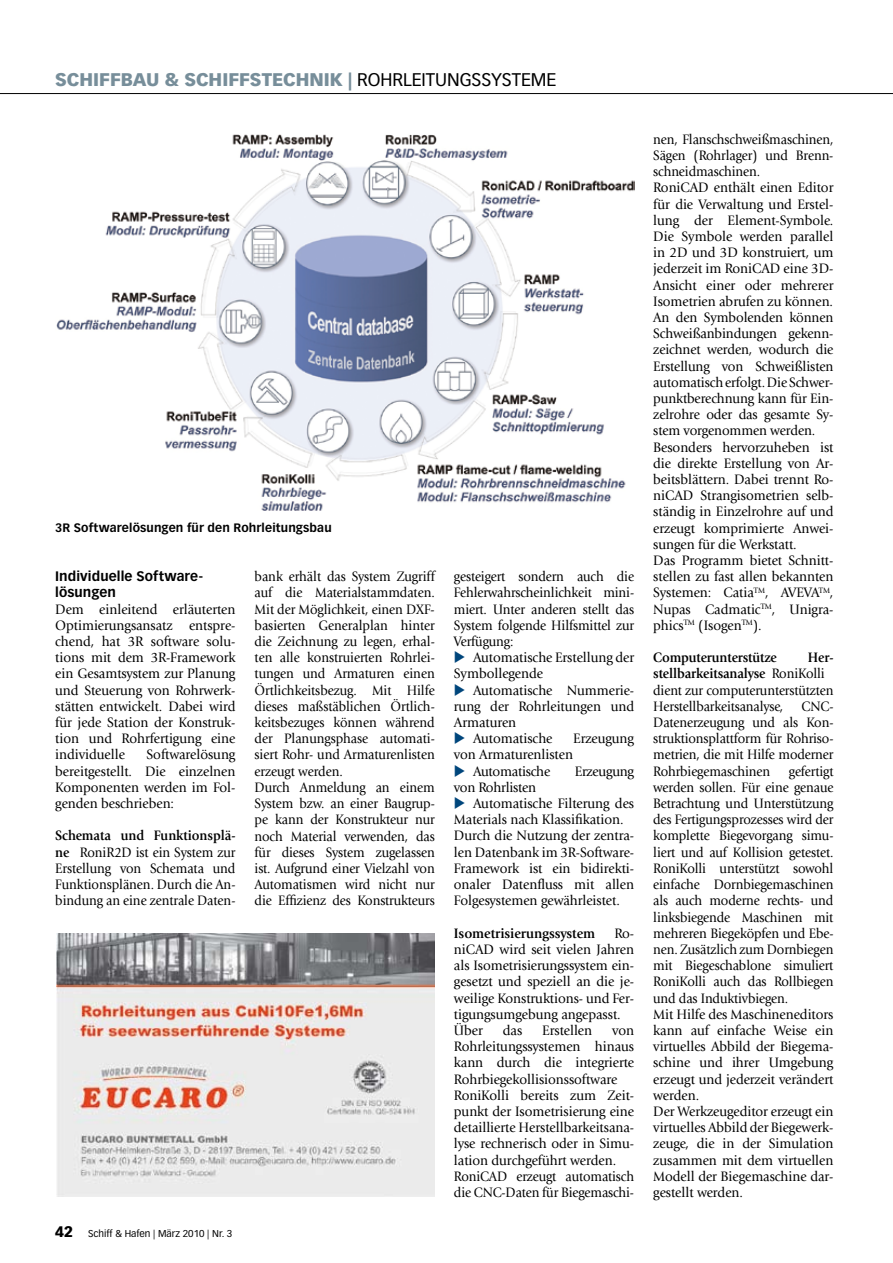
<style>
.page{position:relative;width:893px;height:1263px;background:#fff}
.page>*{position:absolute;margin:0;border:0;box-sizing:border-box;transform-origin:0 0}
.t1{font:18px "Vectora LT Std";color:#000}
.t2{font:900 18px "Vectora LT Std";letter-spacing:-.005em;color:#778e9a}
.t3{font:14.25px/16.2px "Giovanni Std";letter-spacing:-.005em;color:#000;scale:.92 1}
.t4{font:14.25px/16.2px "Giovanni Std";letter-spacing:-.005em;color:#000;scale:.95 1}
.t5{font:700 14.25px "Giovanni Std";letter-spacing:-.01em;color:#000;scale:.95 1}
.t6{font:700 14.25px "Giovanni Std";letter-spacing:-.01em;color:#000;scale:.92 1}
.t7{font:700 13.5px/16.2px "Vectora LT Std";letter-spacing:.005em;color:#000}
.t8{font:700 12px "Vectora LT Std";letter-spacing:.01em;color:#000}
.t9{font:9.75px "Vectora LT Std";color:#000}
.s1{font-weight:900;color:#778e9a}
.s2{font-weight:700}
.s3{font-weight:900;font-size:15px}
</style>
<div class="page">
<hr style="left:0;top:93px;width:893px;height:1px;background:#000">
<img style="left:56px;top:134px;width:578px;height:377px">
<img style="left:56px;top:933px;width:379px;height:264px">
<p class="t2" style="left:55px;top:69px;width:153px">SCHIFFBAU &amp; SCHIFFS</p>
<p class="t1" style="left:262px;top:69px;width:296px"><span class="s1">TECH NIK |</span> ROHRLEITUNGSSYSTEME</p>
<p class="t8" style="left:55px;top:521px;width:278px">3R Softwarelösungen für den Rohrleitungsbau</p>
<p class="t7" style="left:55px;top:568px;width:149px">Individuelle Software&shy;lösungen</p>
<p class="t4" style="left:55px;top:601px;width:191px;text-align:justify">Dem einleitend erläuterten Optimierungsansatz entspre&shy;chend, hat 3R software solu&shy;tions mit dem 3R-Framework ein Gesamtsystem zur Planung und Steuerung von Rohrwerk&shy;stätten entwickelt. Dabei wird für jede Station der Konstruk&shy;tion und Rohrfertigung eine individuelle</p>
<p class="t4" style="left:55px;top:747px;width:191px;text-align:justify;text-indent:91px">Softwarelösung bereitgestellt. Die einzelnen Komponenten werden im Fol&shy;genden beschrieben:</p>
<p class="t3" style="left:55px;top:828px;width:197px;text-align:justify"><span class="s2">Schemata und Funktionsplä&shy;ne</span> RoniR2D ist ein System zur Erstellung von Schemata und Funktionsplänen. Durch die An&shy;bindung an eine zentrale Daten-</p>
<p class="t9" style="left:55px;top:1228px;width:178px"><span class="s3">42</span> SCHIFF &amp; HAFEN | MÄRZ 2010 | NR. 3</p>
<p class="t3" style="left:255px;top:569px;width:197px">bank erhält das System Zugriff auf die Materialstammdaten.<br>Mit der Möglichkeit, einen DXF&shy;basierten Generalplan hinter die Zeichnung zu legen, erhal&shy;ten alle konstruierten Rohrlei&shy;tungen und Armaturen einen<br>Örtlichkeitsbezug. Mit Hilfe dieses maßstäblichen Örtlich&shy;keitsbezuges können während der Planungsphase automati&shy;siert Rohr- und Armaturenlisten erzeugt werden.<br>Durch Anmeldung an einem<br>System bzw. an einer Baugrup&shy;pe kann der Konstrukteur nur noch Material verwenden, das für dieses System zugelassen ist. Aufgrund einer Vielzahl von<br>Automatismen wird nicht nur die Effizienz des Konstrukteurs</p>
<p class="t3" style="left:454px;top:569px;width:197px;text-align:justify">gesteigert sondern auch die Fehlerwahrscheinlichkeit mini&shy;miert. Unter anderen stellt das System folgende Hilfsmittel zur Verfügung:</p>
<p class="t4" style="left:454px;top:650px;width:191px;text-indent:19px">Automatische Erstellung der<br>Symbollegende</p>
<p class="t4" style="left:473px;top:682px;width:171px">Automatische Nummerie-</p>
<p class="t4" style="left:454px;top:698px;width:191px">rung der Rohrleitungen und</p>
<p class="t4" style="left:454px;top:714px;width:67px">Armaturen</p>
<p class="t4" style="left:473px;top:731px;width:85px">Automatische</p>
<p class="t4" style="left:573px;top:731px;width:66px">Erzeugung</p>
<p class="t4" style="left:454px;top:747px;width:127px;text-align:center">von Armaturenlisten<br>Automatische</p>
<p class="t4" style="left:575px;top:763px;width:64px">Erzeugung</p>
<p class="t4" style="left:454px;top:779px;width:88px">von Rohrlisten</p>
<p class="t4" style="left:473px;top:795px;width:171px">Automatische Filterung des</p>
<p class="t4" style="left:454px;top:812px;width:180px">Materials nach Klassifikation.</p>
<p class="t4" style="left:454px;top:828px;width:191px">Durch die Nutzung der zentra-</p>
<p class="t4" style="left:454px;top:844px;width:191px">len Datenbank im 3R-Software-</p>
<p class="t4" style="left:454px;top:860px;width:191px">Framework ist ein bidirekti-</p>
<p class="t4" style="left:454px;top:876px;width:191px">onaler Datenfluss mit allen</p>
<p class="t4" style="left:454px;top:893px;width:176px">Folgesystemen gewährleistet.</p>
<p class="t5" style="left:454px;top:925px;width:150px">Isometrisierungssystem</p>
<p class="t4" style="left:454px;top:925px;width:191px;text-indent:161px">Ro&shy;niCAD wird seit vielen Jahren als Isometrisierungssystem ein&shy;gesetzt und speziell an die je&shy;weilige Konstruktions- und Fer&shy;tigungsumgebung angepasst.<br>Über</p>
<p class="t4" style="left:503px;top:1022px;width:22px">das</p>
<p class="t4" style="left:542px;top:1022px;width:54px">Erstellen</p>
<p class="t4" style="left:454px;top:1022px;width:191px;text-indent:158px">von<br>Rohrleitungssystemen hinaus kann durch die integrierte<br>Rohrbiegekollisionssoftware<br>RoniKolli bereits zum Zeit&shy;punkt der Isometrisierung eine detaillierte Herstellbarkeitsana&shy;lyse rechnerisch oder in Simu&shy;lation durchgeführt werden.<br>RoniCAD erzeugt automatisch die CNC-Daten für Biegemaschi-</p>
<p class="t3" style="left:653px;top:131px;width:197px">nen, Flanschschweißmaschinen,<br>Sägen (Rohrlager) und Brenn&shy;schneidmaschinen.<br>RoniCAD enthält einen Editor für die Verwaltung und Erstel&shy;lung der Element-Symbole.<br>Die Symbole werden parallel in 2D und 3D konstruiert, um jederzeit im RoniCAD eine 3D-<br>Ansicht einer oder mehrerer<br>Isometrien abrufen zu können.<br>An den Symbolenden können<br>Schweißanbindungen gekenn&shy;zeichnet werden, wodurch die<br>Erstellung von Schweißlisten automatisch erfolgt. Die Schwer&shy;punktberechnung kann für Ein&shy;zelrohre oder das gesamte Sy&shy;stem vorgenommen werden.<br>Besonders hervorzuheben ist die direkte Erstellung von Ar&shy;beitsblättern. Dabei trennt Ro&shy;niCAD Strangisometrien selb&shy;ständig in Einzelrohre auf und erzeugt komprimierte Anwei&shy;sungen für die Werkstatt.<br>Das Programm bietet Schnitt&shy;stellen zu fast allen bekannten<br>Systemen: Catia<sup>TM</sup>, AVEVA<sup>TM</sup>,<br>Nupas Cadmatic<sup>TM</sup>, Unigra&shy;phics<sup>TM</sup> (Isogen<sup>TM</sup>).</p>
<p class="t6" style="left:653px;top:649px;width:136px">Computerunterstütze</p>
<p class="t3" style="left:653px;top:650px;width:197px;text-indent:155px"><span class="s2">Her&shy;stellbarkeitsanalyse</span> RoniKolli dient zur computerunterstützten<br>Herstellbarkeitsanalyse,</p>
<p class="t3" style="left:653px;top:698px;width:197px;text-align:justify;text-indent:148px">CNC-Datenerzeugung und als Kon&shy;struktionsplattform für Rohriso&shy;metrien, die mit Hilfe moderner Rohrbiegemaschinen</p>
<p class="t3" style="left:653px;top:763px;width:197px;text-indent:136px">gefertigt werden sollen. Für eine genaue<br>Betrachtung und Unterstützung des Fertigungsprozesses wird der komplette Biegevorgang simu&shy;liert und auf Kollision getestet.<br>RoniKolli unterstützt sowohl einfache Dornbiegemaschinen als auch moderne rechts- und linksbiegende Maschinen mit mehreren Biegeköpfen und Ebe&shy;nen. Zusätzlich zum Dornbiegen mit Biegeschablone simuliert<br>RoniKolli auch das Rollbiegen und das Induktivbiegen.<br>Mit Hilfe des Maschineneditors kann auf einfache Weise ein virtuelles Abbild der Biegema&shy;schine und ihrer Umgebung erzeugt und jederzeit verändert werden.<br>Der Werkzeugeditor erzeugt ein virtuelles Abbild der Biegewerk&shy;zeuge, die in der Simulation zusammen mit dem virtuellen<br>Modell der Biegemaschine dar&shy;gestellt werden.</p>
</div>
